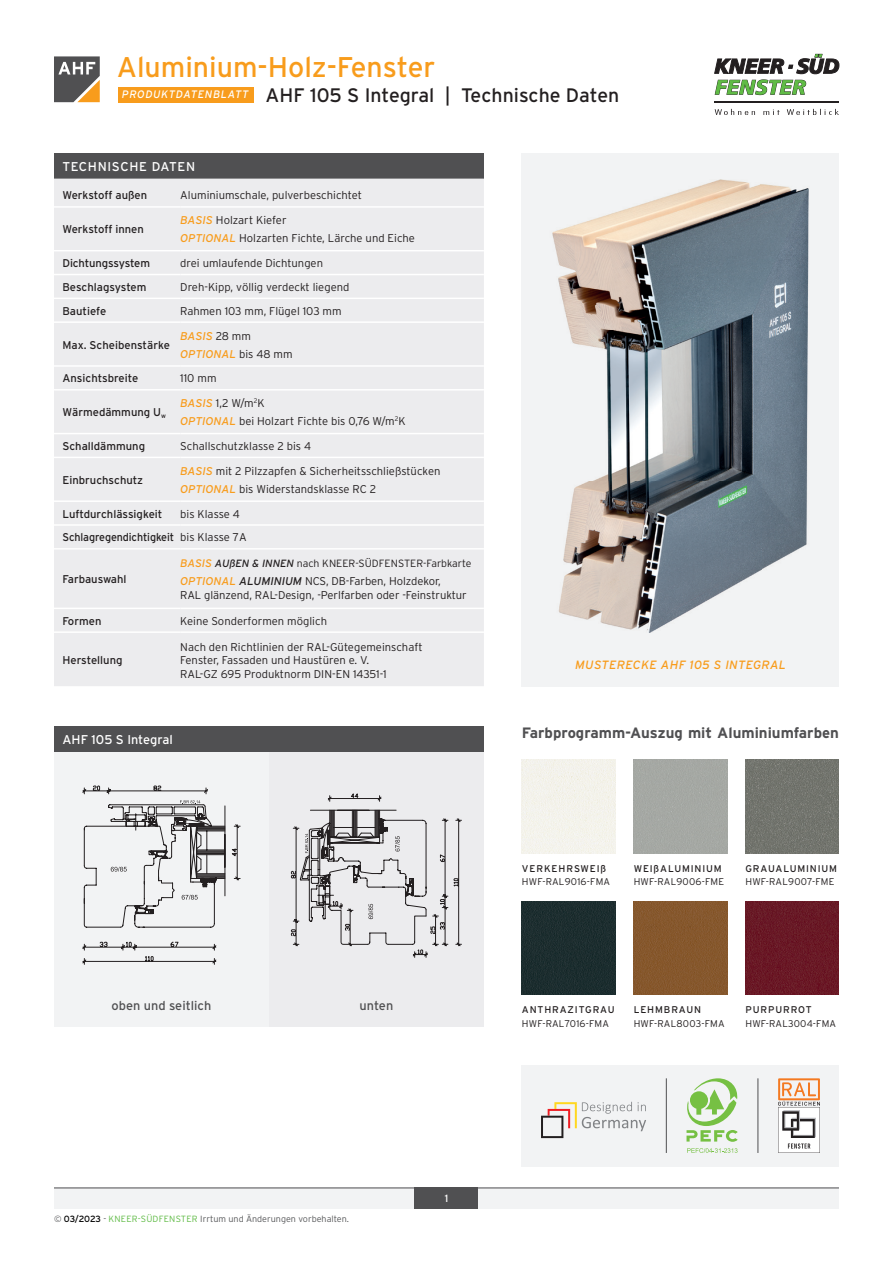
<style>
.page{position:relative;width:893px;height:1263px;background:#fff}
.page>*{position:absolute;margin:0;border:0;box-sizing:border-box;transform-origin:0 0}
.t1{font:28.5px "Interstate";color:#f89c1c}
.t2{font:19.5px "Interstate";color:#231f20}
.t3{font:700 15px "Interstate";color:#505052}
.t4{font:12.75px "Interstate";color:#505052}
.t5{font:12.75px "Interstate";letter-spacing:.05em;color:#fff}
.t6{font:12.75px "Interstate";letter-spacing:.01em;color:#fff}
.t7{font:italic 12px "Interstate";letter-spacing:.03em;color:#f89c1c}
.t8{font:300 11.25px/18px "Interstate";color:#231f20}
.t9{font:11.25px "Interstate";color:#231f20}
.t10{font:11.25px/23.7px "Interstate";color:#231f20;scale:.95 1}
.t11{font:italic 11.25px/18px "Interstate";color:#f89c1c}
.t12{font:300 10.5px "Interstate";color:#231f20}
.t13{font:10.5px "Interstate";color:#fff}
.t14{font:300 9.75px "Interstate";letter-spacing:.02em;color:#231f20}
.t15{font:9.75px "Interstate";letter-spacing:.09em;color:#231f20}
.t16{font:300 9px "Interstate";color:#57585a}
.s1{font-weight:400;font-style:italic;color:#f89c1c}
.s2{font-weight:300;font-style:normal;color:#231f20}
.s3{font-weight:300}
.s4{font-weight:400;font-style:italic;font-size:10.95px;color:#f89c1c}
.s5{font-weight:400;font-style:italic}
.s6{font-weight:400;color:#000001}
.s7{color:#60bb46}
</style>
<div class="page">
<div style="left:118px;top:87px;width:136px;height:15px;background:#f89c1c"></div>
<svg style="left:715px;top:109px;width:124px;height:6px"></svg>
<hr style="left:715px;top:101px;width:124px;height:1px;background:#231f20">
<svg style="left:715px;top:54px;width:124px;height:41px"></svg>
<svg style="left:54px;top:56px;width:46px;height:46px;background:#7e7466"></svg>
<div style="left:54px;top:1188px;width:785px;height:21px;background:#f2f3f4"></div>
<hr style="left:54px;top:1188px;width:785px;height:1px;background:#505052">
<div style="left:415px;top:1188px;width:63px;height:21px;background:#505052"></div>
<div style="left:522px;top:1065px;width:317px;height:101px;background:#f2f3f4"></div>
<svg style="left:541px;top:1102px;width:105px;height:36px"></svg>
<svg style="left:778px;top:1078px;width:42px;height:75px"></svg>
<hr style="left:758px;top:1078px;width:1px;height:75px;background:#505052">
<hr style="left:666px;top:1078px;width:1px;height:75px;background:#505052">
<svg style="left:686px;top:1078px;width:52px;height:64px"></svg>
<svg style="left:687px;top:1148px;width:51px;height:5px"></svg>
<div style="left:522px;top:153px;width:317px;height:533px;background:#f2f3f4"></div>
<div style="left:522px;top:759px;width:93px;height:94px;background:#f3f2ec"></div>
<div style="left:634px;top:759px;width:93px;height:94px;background:#a5a8a4"></div>
<div style="left:522px;top:901px;width:93px;height:94px;background:#1d2d2f"></div>
<div style="left:634px;top:901px;width:93px;height:94px;background:#86582d"></div>
<img style="left:745px;top:901px;width:94px;height:94px">
<div style="left:54px;top:752px;width:215px;height:275px;background:#f2f3f4"></div>
<div style="left:269px;top:752px;width:215px;height:275px;background:#ececee"></div>
<img style="left:552px;top:180px;width:257px;height:453px">
<img style="left:745px;top:759px;width:94px;height:94px">
<svg style="left:291px;top:793px;width:171px;height:165px"></svg>
<svg style="left:82px;top:786px;width:158px;height:179px"></svg>
<div style="left:54px;top:153px;width:430px;height:26px;background:#505052"></div>
<div style="left:54px;top:179px;width:430px;height:507px;background:#ececee"></div>
<hr style="left:54px;top:206px;width:126px;height:2px;background:#fff">
<hr style="left:180px;top:206px;width:304px;height:2px;background:#fff">
<hr style="left:54px;top:250px;width:126px;height:1px;background:#fff">
<hr style="left:180px;top:250px;width:304px;height:1px;background:#fff">
<hr style="left:54px;top:274px;width:126px;height:1px;background:#fff">
<hr style="left:180px;top:274px;width:304px;height:1px;background:#fff">
<hr style="left:54px;top:298px;width:126px;height:1px;background:#fff">
<hr style="left:180px;top:298px;width:304px;height:1px;background:#fff">
<hr style="left:54px;top:321px;width:126px;height:2px;background:#fff">
<hr style="left:180px;top:321px;width:304px;height:2px;background:#fff">
<hr style="left:54px;top:365px;width:126px;height:2px;background:#fff">
<hr style="left:180px;top:365px;width:304px;height:2px;background:#fff">
<hr style="left:54px;top:389px;width:126px;height:1px;background:#fff">
<hr style="left:180px;top:389px;width:304px;height:1px;background:#fff">
<hr style="left:54px;top:433px;width:126px;height:1px;background:#fff">
<hr style="left:180px;top:433px;width:304px;height:1px;background:#fff">
<hr style="left:54px;top:457px;width:126px;height:1px;background:#fff">
<hr style="left:180px;top:457px;width:304px;height:1px;background:#fff">
<hr style="left:54px;top:500px;width:126px;height:2px;background:#fff">
<hr style="left:180px;top:500px;width:304px;height:2px;background:#fff">
<hr style="left:54px;top:524px;width:126px;height:2px;background:#fff">
<hr style="left:180px;top:524px;width:304px;height:2px;background:#fff">
<hr style="left:54px;top:548px;width:126px;height:2px;background:#fff">
<hr style="left:180px;top:548px;width:304px;height:2px;background:#fff">
<hr style="left:54px;top:608px;width:126px;height:1px;background:#fff">
<hr style="left:180px;top:608px;width:304px;height:1px;background:#fff">
<hr style="left:54px;top:631px;width:126px;height:2px;background:#fff">
<hr style="left:180px;top:631px;width:304px;height:2px;background:#fff">
<div style="left:54px;top:726px;width:430px;height:26px;background:#505052"></div>
<h1 class="t1" style="left:117px;top:51px;width:320px">Aluminium-Holz-Fenster</h1>
<h2 class="t2" style="left:122px;top:84px;width:499px"><sup>PRODUKTDATENBLATT</sup> AHF 105 S Integral | Technische Daten</h2>
<p class="t5" style="left:63px;top:159px;width:134px">TECHNISCHE DATEN</p>
<p class="t9" style="left:63px;top:189px;width:86px">Werkstoff außen</p>
<p class="t8" style="left:180px;top:186px;width:183px">Aluminiumschale, pulverbeschichtet</p>
<p class="t9" style="left:63px;top:223px;width:83px">Werkstoff innen</p>
<p class="t8" style="left:180px;top:211px;width:236px"><span class="s1">BASIS</span> Holzart Kiefer<br><span class="s1">OPTIONAL</span> Holzarten Fichte, Lärche und Eiche</p>
<p class="t9" style="left:63px;top:257px;width:89px">Dichtungssystem</p>
<p class="t8" style="left:180px;top:254px;width:144px">drei umlaufende Dichtungen</p>
<p class="t9" style="left:63px;top:281px;width:86px">Beschlagsystem</p>
<p class="t8" style="left:180px;top:278px;width:171px">Dreh-Kipp, völlig verdeckt liegend</p>
<p class="t9" style="left:63px;top:304px;width:45px">Bautiefe</p>
<p class="t8" style="left:180px;top:302px;width:163px">Rahmen 103 mm, Flügel 103 mm</p>
<p class="t9" style="left:63px;top:338px;width:109px">Max. Scheibenstärke</p>
<p class="t11" style="left:180px;top:326px;width:114px">BASIS <span class="s2">28 mm<br></span>OPTIONAL <span class="s2">bis 48 mm</span></p>
<p class="t9" style="left:63px;top:372px;width:77px">Ansichtsbreite</p>
<p class="t8" style="left:180px;top:369px;width:38px">110 mm</p>
<p class="t9" style="left:63px;top:406px;width:105px">Wärmedämmung U<sub>w</sub></p>
<p class="t8" style="left:180px;top:394px;width:227px"><span class="s1">BASIS</span> 1,2 W/m<sup>2</sup>K<br><span class="s1">OPTIONAL</span> bei Holzart Fichte bis 0,76 W/m<sup>2</sup>K</p>
<p class="t9" style="left:63px;top:440px;width:84px">Schalldämmung</p>
<p class="t8" style="left:180px;top:437px;width:132px">Schallschutzklasse 2 bis 4</p>
<p class="t9" style="left:63px;top:473px;width:82px">Einbruchschutz</p>
<p class="t8" style="left:180px;top:462px;width:262px"><span class="s1">BASIS</span> mit 2 Pilzzapfen &amp; Sicherheitsschließstücken<br><span class="s1">OPTIONAL</span> bis Widerstandsklasse RC 2</p>
<p class="t9" style="left:63px;top:507px;width:101px">Luftdurchlässigkeit</p>
<p class="t10" style="left:63px;top:502px;width:196px;text-indent:118px"><span class="s3">bis Klasse 4<br></span>Schlagregendichtigkeit <span class="s3">bis Klasse 7A</span></p>
<p class="t9" style="left:63px;top:573px;width:66px">Farbauswahl</p>
<p class="t12" style="left:180px;top:558px;width:293px"><span class="s4">BASIS</span> <span class="s5">AUßEN &amp; INNEN</span> nach KNEER-SÜDFENSTER-Farbkarte</p>
<p class="t8" style="left:180px;top:574px;width:288px;line-height:13.5px"><span class="s1">OPTIONAL</span> <span class="s5">ALUMINIUM</span> NCS, DB-Farben, Holzdekor,<br>RAL glänzend, RAL-Design, -Perlfarben oder -Feinstruktur</p>
<p class="t9" style="left:63px;top:614px;width:40px">Formen</p>
<p class="t8" style="left:180px;top:612px;width:148px">Keine Sonderformen möglich</p>
<p class="t9" style="left:63px;top:654px;width:61px">Herstellung</p>
<p class="t8" style="left:180px;top:640px;width:244px;line-height:13.5px">Nach den Richtlinien der RAL-Gütegemeinschaft<br>Fenster, Fassaden und Haustüren e. V.<br>RAL-GZ 695 Produktnorm DIN-EN 14351-1</p>
<p class="t6" style="left:63px;top:732px;width:112px">AHF 105 S Integral</p>
<p class="t4" style="left:111px;top:998px;width:102px">oben und seitlich</p>
<p class="t4" style="left:360px;top:998px;width:35px">unten</p>
<p class="t7" style="left:575px;top:658px;width:212px">MUSTERECKE AHF 105 S INTEGRAL</p>
<h3 class="t3" style="left:522px;top:725px;width:318px">Farbprogramm-Auszug mit Aluminiumfarben</h3>
<p class="t15" style="left:522px;top:863px;width:86px">VERKEHRSWEIß</p>
<p class="t14" style="left:522px;top:876px;width:90px">HWF-RAL9016-FMA</p>
<p class="t15" style="left:634px;top:863px;width:90px">WEIßALUMINIUM</p>
<p class="t14" style="left:634px;top:876px;width:92px">HWF-RAL9006-FME</p>
<p class="t15" style="left:745px;top:863px;width:93px">GRAUALUMINIUM</p>
<p class="t14" style="left:745px;top:876px;width:91px">HWF-RAL9007-FME</p>
<p class="t15" style="left:522px;top:1004px;width:94px">ANTHRAZITGRAU</p>
<p class="t14" style="left:522px;top:1018px;width:89px">HWF-RAL7016-FMA</p>
<p class="t15" style="left:634px;top:1004px;width:69px">LEHMBRAUN</p>
<p class="t14" style="left:634px;top:1018px;width:93px">HWF-RAL8003-FMA</p>
<p class="t15" style="left:745px;top:1004px;width:68px">PURPURROT</p>
<p class="t14" style="left:745px;top:1018px;width:92px">HWF-RAL3004-FMA</p>
<p class="t16" style="left:54px;top:1213px;width:297px">© <span class="s6">03/2023</span> - <span class="s7">KNEER-SÜDFENSTER</span> Irrtum und Änderungen vorbehalten.</p>
<p class="t13" style="left:445px;top:1193px;width:5px">1</p>
</div>
